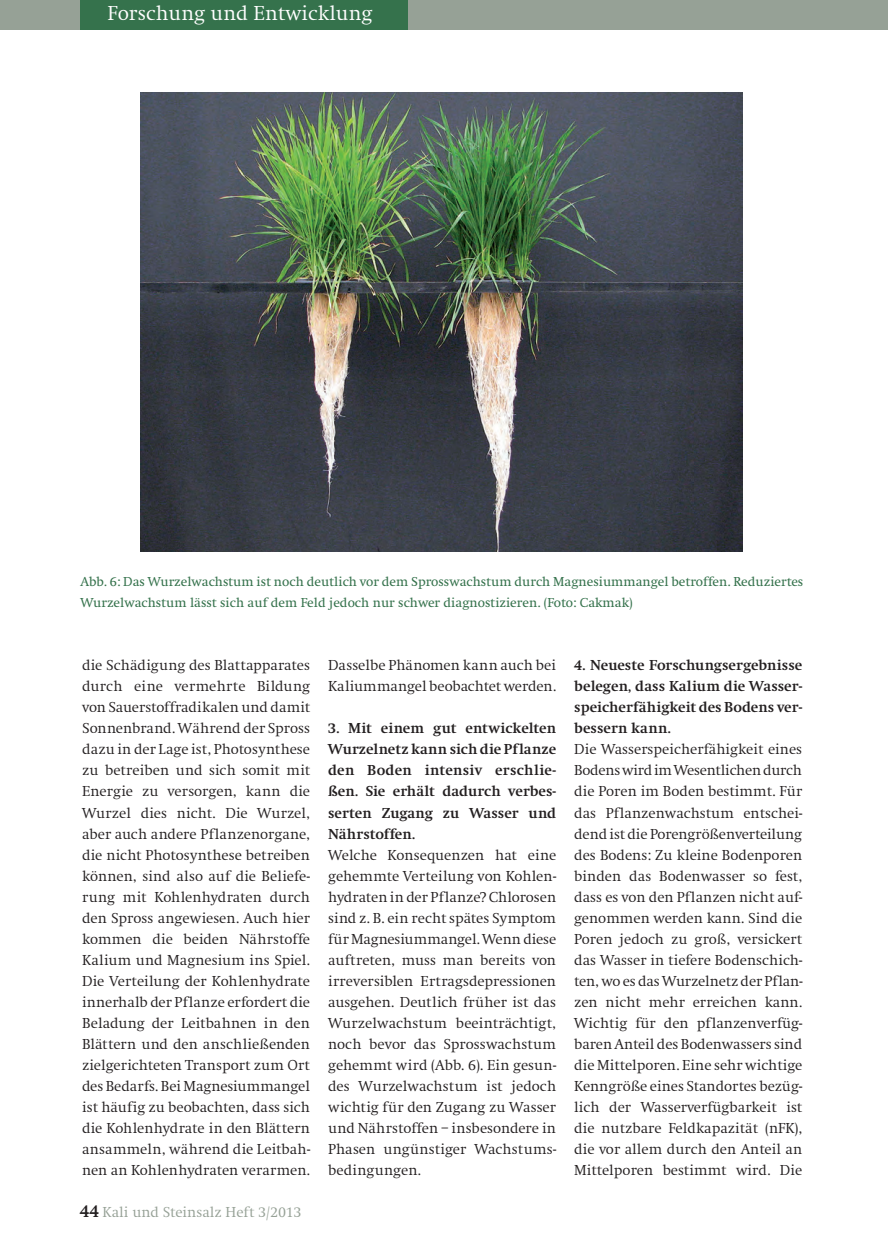
<style>
.page{position:relative;width:888px;height:1257px;background:#fff}
.page>*{position:absolute;margin:0;border:0;box-sizing:border-box;transform-origin:0 0}
.t1{font:300 21px "Swift EF";color:#fff}
.t2{font:300 15px/21px "Swift EF";color:#231f20;text-align:justify}
.t3{font:700 15px/21px "Swift EF";letter-spacing:.005em;color:#231f20;text-align:justify}
.t4{font:300 15px "Swift EF";color:#96a196}
.t5{font:13.5px/21px "Swift EF";color:#35724c}
.s1{font-weight:700;font-size:18px;color:#231f20}
</style>
<div class="page">
<div style="left:0;top:0;width:888px;height:30px;background:#96a196"></div>
<div style="left:81px;top:0;width:327px;height:30px;background:#35724c"></div>
<img style="left:140px;top:92px;width:602px;height:460px">
<h1 class="t1" style="left:108px;top:2px;width:266px">Forschung und Entwicklung</h1>
<p class="t5" style="left:81px;top:572px;width:724px">Abb. 6: Das Wurzelwachstum ist noch deutlich vor dem Sprosswachstum durch Magnesiummangel betroffen. Reduziertes<br>Wurzelwachstum lässt sich auf dem Feld jedoch nur schwer diagnostizieren. (Foto: Cakmak)</p>
<p class="t2" style="left:82px;top:655px;width:229px">die Schädigung des Blattapparates durch eine vermehrte Bildung von Sauerstoffradikalen und damit Sonnenbrand. Während der Spross dazu in der Lage ist, Photosynthese zu betreiben und sich somit mit Energie zu versorgen, kann die Wurzel dies nicht. Die Wurzel, aber auch andere Pflanzenorgane, die nicht Photosynthese betreiben können, sind also auf die Beliefe&shy;rung mit Kohlenhydraten durch den Spross angewiesen. Auch hier kommen die beiden Nährstoffe Kalium und Magnesium ins Spiel.<br>Die Verteilung der Kohlenhydrate innerhalb der Pflanze erfordert die Beladung der Leitbahnen in den Blättern und den anschließenden zielgerichteten Transport zum Ort des Bedarfs. Bei Magnesiummangel ist häufig zu beobachten, dass sich die Kohlenhydrate in den Blättern ansammeln, während die Leitbah&shy;nen an Kohlenhydraten verarmen.</p>
<p class="t2" style="left:328px;top:655px;width:229px">Dasselbe Phänomen kann auch bei<br>Kaliummangel beobachtet werden.</p>
<p class="t3" style="left:328px;top:718px;width:229px">3. Mit einem gut entwickelten Wurzelnetz kann sich die Pflanze den Boden intensiv erschlie&shy;ßen. Sie erhält dadurch verbes&shy;serten Zugang zu Wasser und Nährstoffen.</p>
<p class="t2" style="left:328px;top:844px;width:229px">Welche Konsequenzen hat eine gehemmte Verteilung von Kohlen&shy;hydraten in der Pflanze? Chlorosen sind z. B. ein recht spätes Symptom für Magnesiummangel. Wenn diese auftreten, muss man bereits von irreversiblen Ertragsdepressionen ausgehen. Deutlich früher ist das Wurzelwachstum beeinträchtigt, noch bevor das Sprosswachstum gehemmt wird (Abb. 6). Ein gesun&shy;des Wurzelwachstum ist jedoch wichtig für den Zugang zu Wasser und Nährstoffen – insbesondere in Phasen ungünstiger Wachstums&shy;bedingungen.</p>
<p class="t4" style="left:80px;top:1203px;width:223px"><span class="s1">44</span> Kali und Steinsalz Heft 3/2013</p>
<p class="t3" style="left:574px;top:655px;width:229px">4. Neueste Forschungsergebnisse belegen, dass Kalium die Wasser&shy;speicherfähigkeit des Bodens ver&shy;bessern kann.</p>
<p class="t2" style="left:574px;top:739px;width:230px">Die Wasserspeicherfähigkeit eines Bodens wird im Wesentlichen durch die Poren im Boden bestimmt. Für das Pflanzenwachstum entschei&shy;dend ist die Porengrößenverteilung des Bodens: Zu kleine Bodenporen binden das Bodenwasser so fest, dass es von den Pflanzen nicht auf&shy;genommen werden kann. Sind die Poren jedoch zu groß, versickert das Wasser in tiefere Bodenschich&shy;ten, wo es das Wurzelnetz der Pflan&shy;zen nicht mehr erreichen kann.<br>Wichtig für den pflanzenverfüg&shy;baren Anteil des Bodenwassers sind die Mittelporen. Eine sehr wichtige Kenngröße eines Standortes bezüg&shy;lich der Wasserverfügbarkeit ist die nutzbare Feldkapazität (nFK), die vor allem durch den Anteil an Mittelporen bestimmt wird. Die</p>
</div>
